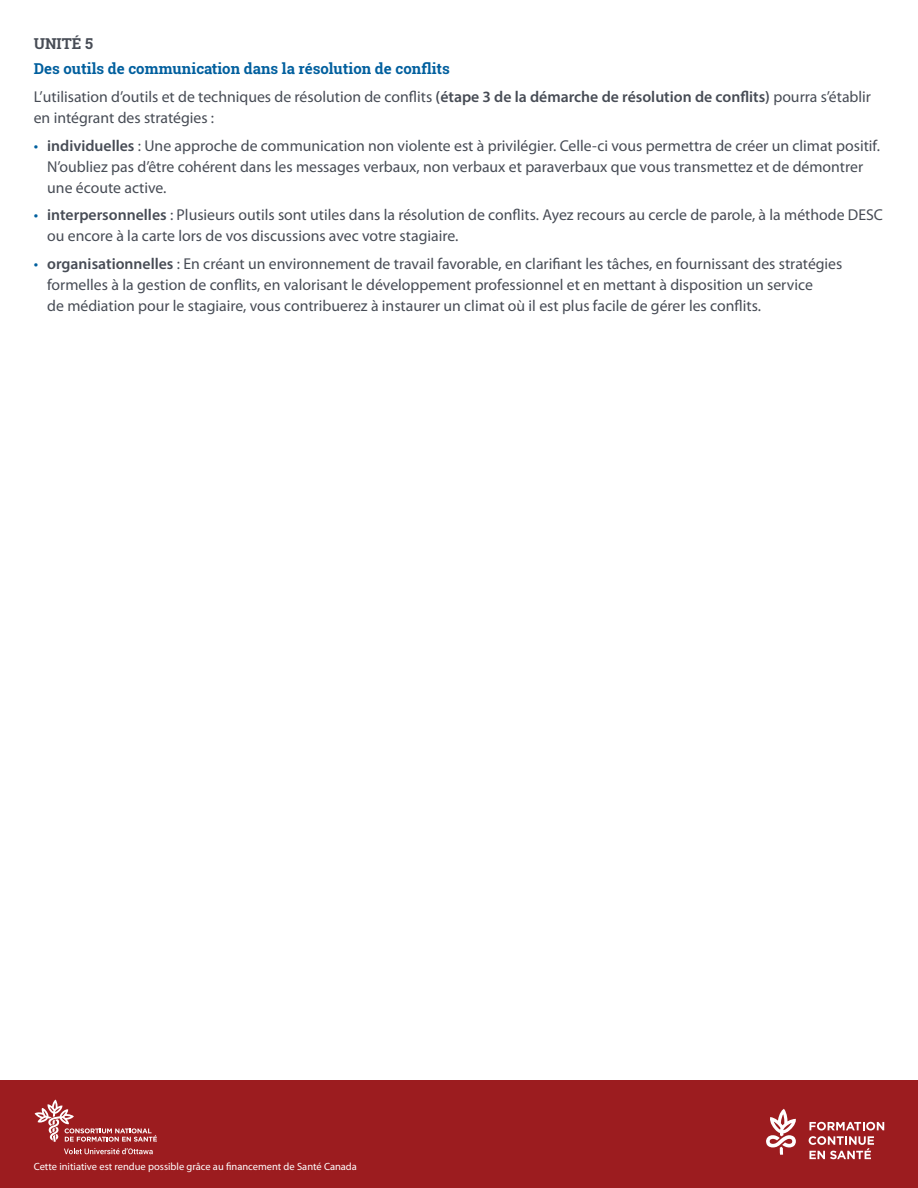
<style>
.page{position:relative;width:918px;height:1188px;background:#fff}
.page>*{position:absolute;margin:0;border:0;box-sizing:border-box;transform-origin:0 0}
.Body{font:15.75px/21px "Myriad Pro";color:#474c55}
.t1{font:700 15px "Roboto Slab";color:#005f9e}
.t2{font:700 15px "Roboto Slab";color:#474c55}
.t3{font:10.5px "Myriad Pro";color:#fff}
.s1{font-weight:600}
.s2{color:#005f9e}
</style>
<div class="page">
<div style="left:0;top:1080px;width:918px;height:108px;background:#9c1c1f"></div>
<svg style="left:809px;top:1122px;width:75px;height:37px"></svg>
<svg style="left:766px;top:1109px;width:30px;height:46px"></svg>
<svg style="left:35px;top:1100px;width:122px;height:42px"></svg>
<svg style="left:64px;top:1148px;width:89px;height:6px"></svg>
<h1 class="t2" style="left:34px;top:34px;width:61px">UNITÉ 5</h1>
<h1 class="t1" style="left:34px;top:58px;width:418px">Des outils de communication dans la résolution de conflits</h1>
<p class="Body" style="left:34px;top:86px;width:839px">L’utilisation d’outils et de techniques de résolution de conflits <span class="s1">(étape 3 de la démarche de résolution de conflits)</span> pourra s’établir en intégrant des stratégies :</p>
<p class="Body" style="left:47px;top:135px;width:834px;text-indent:-14px"><span class="s2">•</span> <span class="s1">individuelles</span> : Une approche de communication non violente est à privilégier. Celle-ci vous permettra de créer un climat positif.<br>N’oubliez pas d’être cohérent dans les messages verbaux, non verbaux et paraverbaux que vous transmettez et de démontrer une écoute active.</p>
<p class="Body" style="left:47px;top:204px;width:837px;text-indent:-14px"><span class="s2">•</span> <span class="s1">interpersonnelles</span> : Plusieurs outils sont utiles dans la résolution de conflits. Ayez recours au cercle de parole, à la méthode DESC ou encore à la carte lors de vos discussions avec votre stagiaire.</p>
<p class="Body" style="left:47px;top:253px;width:797px;text-indent:-14px"><span class="s2">•</span> <span class="s1">organisationnelles</span> : En créant un environnement de travail favorable, en clarifiant les tâches, en fournissant des stratégies formelles à la gestion de conflits, en valorisant le développement professionnel et en mettant à disposition un service<br>de médiation pour le stagiaire, vous contribuerez à instaurer un climat où il est plus facile de gérer les conflits.</p>
<p class="t3" style="left:34px;top:1160px;width:325px">Cette initiative est rendue possible grâce au financement de Santé Canada</p>
</div>
